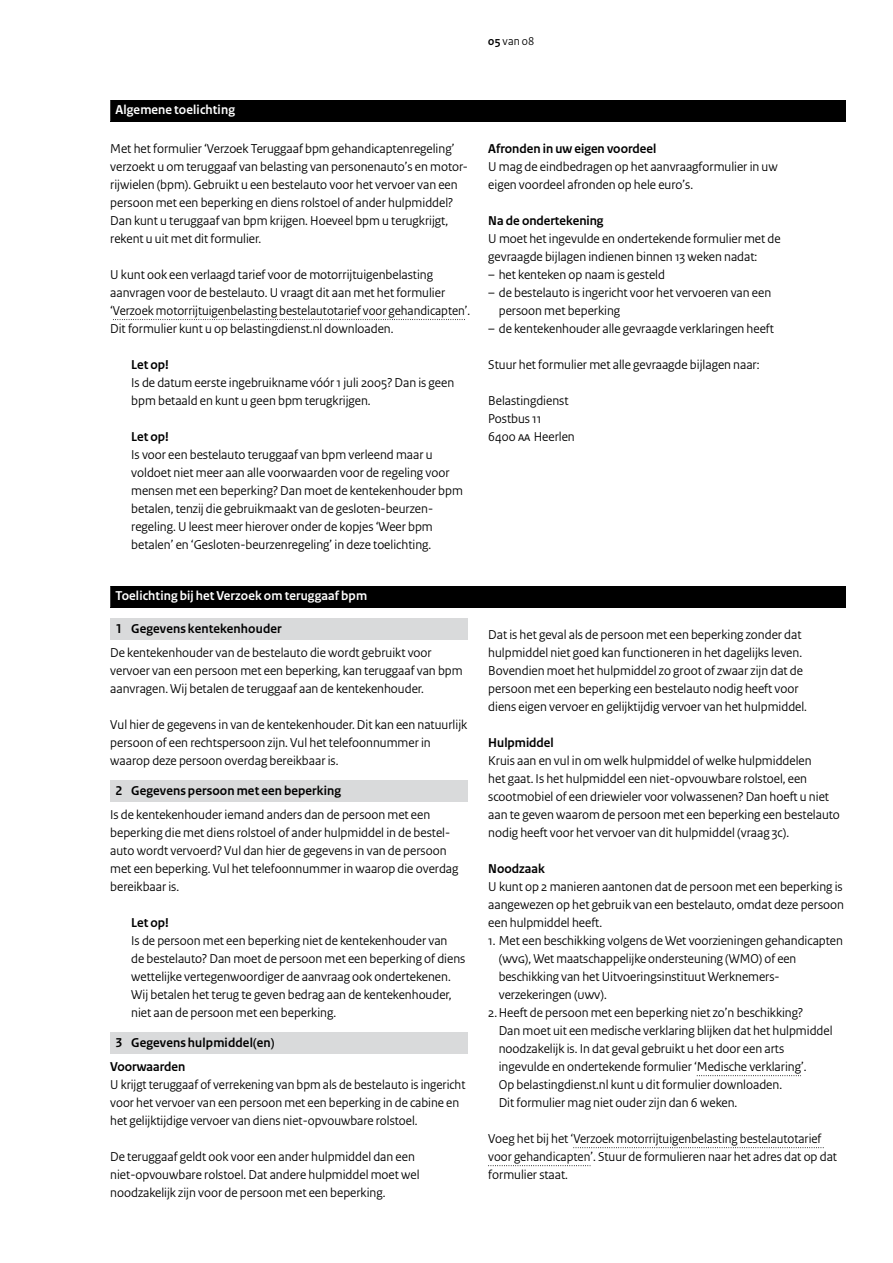
<style>
.page{position:relative;width:893px;height:1263px;background:#fff}
.page>*{position:absolute;margin:0;border:0;box-sizing:border-box;transform-origin:0 0}
.Gebruiksaanwijzing{font:13.5px/18px "Rijksoverheid Sans Heading";color:#000}
.Gebruiksaanwijzing_witregel{font:13.5px/18px "Rijksoverheid Sans Heading";color:#000}
.KOP_C_20{font:700 13.5px "Rijksoverheid Sans Heading";letter-spacing:.01em;color:#000}
.KOP_D{font:700 13.5px "Rijksoverheid Sans Heading";letter-spacing:.01em;color:#fff}
.Tussenkop{font:700 13.5px "Rijksoverheid Sans Heading";color:#000}
.Tussenkop_toelichting{font:700 13.5px "Rijksoverheid Sans Heading";color:#000}
.Tussenkop_Let_op{font:700 13.5px "Rijksoverheid Sans Heading";color:#000}
.t1{font:12px "Rijksoverheid Sans Heading";color:#000}
.s1{font-weight:700}
</style>
<div class="page">
<svg style="left:113px;top:319px;width:352px;height:1px"></svg>
<div style="left:110px;top:100px;width:735px;height:21px;background:#000"></div>
<div style="left:110px;top:586px;width:735px;height:21px;background:#000"></div>
<div style="left:110px;top:618px;width:357px;height:22px;background:#d9dadb"></div>
<div style="left:110px;top:780px;width:357px;height:22px;background:#d9dadb"></div>
<div style="left:110px;top:1032px;width:357px;height:22px;background:#d9dadb"></div>
<svg style="left:697px;top:1075px;width:104px;height:1px"></svg>
<svg style="left:573px;top:1147px;width:251px;height:1px"></svg>
<svg style="left:488px;top:1165px;width:102px;height:1px"></svg>
<p class="t1" style="left:488px;top:34px;width:48px"><span class="s1">05</span> van 08</p>
<h2 class="KOP_D" style="left:116px;top:102px;width:121px">Algemene toelichting</h2>
<p class="Gebruiksaanwijzing" style="left:110px;top:140px;width:356px">Met het formulier ‘Verzoek Teruggaaf bpm gehandicaptenregeling’ verzoekt u om teruggaaf van belasting van personenauto’s en motor-- rijwielen (bpm). Gebruikt u een bestelauto voor het vervoer van een persoon met een beperking en diens rolstoel of ander hulpmiddel?<br>Dan kunt u teruggaaf van bpm krijgen. Hoeveel bpm u terugkrijgt, rekent u uit met dit formulier.</p>
<p class="Gebruiksaanwijzing_witregel" style="left:110px;top:266px;width:362px">U kunt ook een verlaagd tarief voor de motorrijtuigenbelasting aanvragen voor de bestelauto. U vraagt dit aan met het formulier ‘Verzoek motorrijtuigenbelasting bestelautotarief voor gehandicapten’.<br>Dit formulier kunt u op belastingdienst.nl downloaden.</p>
<h3 class="Tussenkop_Let_op" style="left:131px;top:357px;width:39px">Let op!</h3>
<p class="Gebruiksaanwijzing" style="left:131px;top:374px;width:324px">Is de datum eerste ingebruikname vóór 1 juli 2005? Dan is geen bpm betaald en kunt u geen bpm terugkrijgen.</p>
<h3 class="Tussenkop_Let_op" style="left:131px;top:429px;width:39px">Let op!</h3>
<p class="Gebruiksaanwijzing" style="left:131px;top:446px;width:333px">Is voor een bestelauto teruggaaf van bpm verleend maar u voldoet niet meer aan alle voorwaarden voor de regeling voor mensen met een beperking? Dan moet de kentekenhouder bpm betalen, tenzij die gebruikmaakt van de gesloten-beurzen&shy;regeling. U leest meer hierover onder de kopjes ‘Weer bpm betalen’ en ‘Gesloten-beurzenregeling’ in deze toelichting.</p>
<h2 class="KOP_D" style="left:116px;top:588px;width:253px">Toelichting bij het Verzoek om teruggaaf bpm</h2>
<h3 class="KOP_C_20" style="left:116px;top:621px;width:168px">1 Gegevens kentekenhouder</h3>
<p class="Gebruiksaanwijzing" style="left:110px;top:644px;width:354px">De kentekenhouder van de bestelauto die wordt gebruikt voor vervoer van een persoon met een beperking, kan teruggaaf van bpm aanvragen. Wij betalen de teruggaaf aan de kentekenhouder.</p>
<p class="Gebruiksaanwijzing_witregel" style="left:110px;top:716px;width:358px">Vul hier de gegevens in van de kentekenhouder. Dit kan een natuurlijk persoon of een rechtspersoon zijn. Vul het telefoonnummer in waarop deze persoon overdag bereikbaar is.</p>
<h3 class="KOP_C_20" style="left:116px;top:783px;width:227px">2 Gegevens persoon met een beperking</h3>
<p class="Gebruiksaanwijzing" style="left:110px;top:806px;width:350px">Is de kentekenhouder iemand anders dan de persoon met een beperking die met diens rolstoel of ander hulpmiddel in de bestel&shy;auto wordt vervoerd? Vul dan hier de gegevens in van de persoon met een beperking. Vul het telefoonnummer in waarop die overdag bereikbaar is.</p>
<h3 class="Tussenkop_Let_op" style="left:131px;top:915px;width:39px">Let op!</h3>
<p class="Gebruiksaanwijzing" style="left:131px;top:932px;width:336px">Is de persoon met een beperking niet de kentekenhouder van<br>de bestelauto? Dan moet de persoon met een beperking of diens wettelijke vertegenwoordiger de aanvraag ook ondertekenen.<br>Wij betalen het terug te geven bedrag aan de kentekenhouder, niet aan de persoon met een beperking.</p>
<h3 class="KOP_C_20" style="left:116px;top:1035px;width:160px">3 Gegevens hulpmiddel(en)</h3>
<h4 class="Tussenkop_toelichting" style="left:110px;top:1059px;width:76px">Voorwaarden</h4>
<p class="Gebruiksaanwijzing" style="left:110px;top:1076px;width:357px">U krijgt teruggaaf of verrekening van bpm als de bestelauto is ingericht voor het vervoer van een persoon met een beperking in de cabine en het gelijktijdige vervoer van diens niet-opvouwbare rolstoel.</p>
<p class="Gebruiksaanwijzing_witregel" style="left:110px;top:1148px;width:311px">De teruggaaf geldt ook voor een ander hulpmiddel dan een niet‑opvouwbare rolstoel. Dat andere hulpmiddel moet wel noodzakelijk zijn voor de persoon met een beperking.</p>
<h3 class="Tussenkop" style="left:488px;top:141px;width:169px">Afronden in uw eigen voordeel</h3>
<p class="Gebruiksaanwijzing" style="left:488px;top:158px;width:291px">U mag de eindbedragen op het aanvraagformulier in uw eigen voordeel afronden op hele euro’s.</p>
<h3 class="Tussenkop" style="left:488px;top:213px;width:117px">Na de ondertekening</h3>
<p class="Gebruiksaanwijzing" style="left:488px;top:230px;width:294px">U moet het ingevulde en ondertekende formulier met de gevraagde bijlagen indienen binnen 13 weken nadat:</p>
<p class="Gebruiksaanwijzing" style="left:488px;top:266px;width:178px">– het kenteken op naam is gesteld</p>
<p class="Gebruiksaanwijzing" style="left:499px;top:284px;width:274px;text-indent:-10px">– de bestelauto is ingericht voor het vervoeren van een persoon met beperking</p>
<p class="Gebruiksaanwijzing" style="left:488px;top:320px;width:287px">– de kentekenhouder alle gevraagde verklaringen heeft</p>
<p class="Gebruiksaanwijzing_witregel" style="left:488px;top:356px;width:273px">Stuur het formulier met alle gevraagde bijlagen naar:</p>
<p class="Gebruiksaanwijzing_witregel" style="left:488px;top:392px;width:88px">Belastingdienst<br>Postbus 11<br>6400 AA Heerlen</p>
<p class="Gebruiksaanwijzing_witregel" style="left:488px;top:626px;width:320px">Dat is het geval als de persoon met een beperking zonder dat hulpmiddel niet goed kan functioneren in het dagelijks leven.<br>Bovendien moet het hulpmiddel zo groot of zwaar zijn dat de persoon met een beperking een bestelauto nodig heeft voor diens eigen vervoer en gelijktijdig vervoer van het hulpmiddel.</p>
<h4 class="Tussenkop_toelichting" style="left:488px;top:735px;width:67px">Hulpmiddel</h4>
<p class="Gebruiksaanwijzing" style="left:488px;top:752px;width:353px">Kruis aan en vul in om welk hulpmiddel of welke hulpmiddelen<br>het gaat. Is het hulpmiddel een niet-opvouwbare rolstoel, een scootmobiel of een driewieler voor volwassenen? Dan hoeft u niet aan te geven waarom de persoon met een beperking een bestelauto nodig heeft voor het vervoer van dit hulpmiddel (vraag 3c).</p>
<h4 class="Tussenkop_toelichting" style="left:488px;top:861px;width:58px">Noodzaak</h4>
<p class="Gebruiksaanwijzing" style="left:488px;top:878px;width:357px;text-align:justify">U kunt op 2 manieren aantonen dat de persoon met een beperking is aangewezen op het gebruik van een bestelauto, omdat deze persoon een hulpmiddel heeft.</p>
<p class="Gebruiksaanwijzing" style="left:499px;top:932px;width:346px;text-indent:-10px">1. Met een beschikking volgens de Wet voorzieningen gehandicapten (WVG), Wet maatschappelijke ondersteuning (WMO) of een beschikking van het Uitvoeringsinstituut Werknemers&shy;verzekeringen (UWV).</p>
<p class="Gebruiksaanwijzing" style="left:499px;top:1004px;width:335px;text-indent:-10px">2.Heeft de persoon met een beperking niet zo’n beschikking?<br>Dan moet uit een medische verklaring blijken dat het hulpmiddel noodzakelijk is. In dat geval gebruikt u het door een arts ingevulde en ondertekende formulier ‘Medische verklaring’.<br>Op belastingdienst.nl kunt u dit formulier downloaden.<br>Dit formulier mag niet ouder zijn dan 6 weken.</p>
<p class="Gebruiksaanwijzing_witregel" style="left:488px;top:1130px;width:350px">Voeg het bij het ‘Verzoek motorrijtuigenbelasting bestelautotarief voor gehandicapten’. Stuur de formulieren naar het adres dat op dat formulier staat.</p>
</div>
